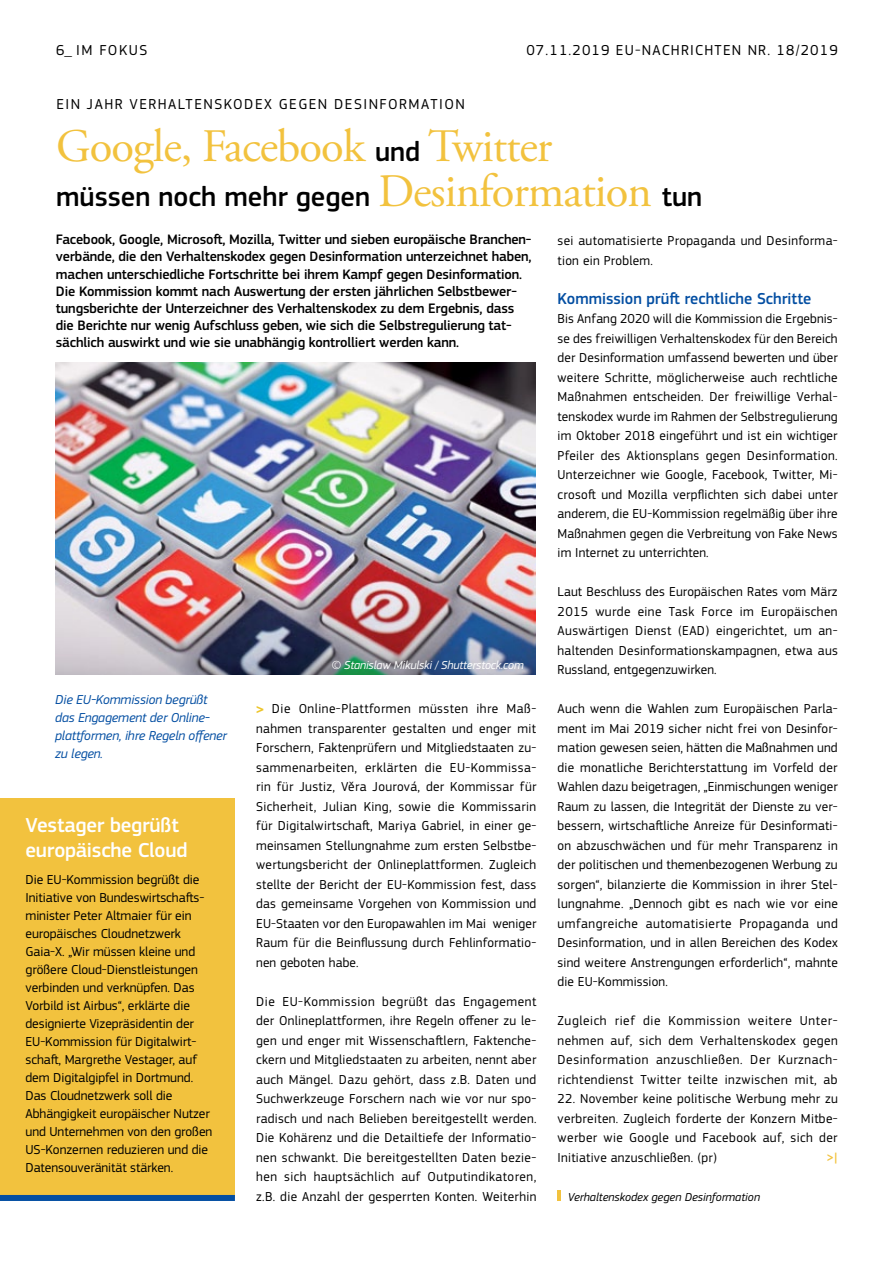
<style>
.page{position:relative;width:893px;height:1263px;background:#fff}
.page>*{position:absolute;margin:0;border:0;box-sizing:border-box;transform-origin:0 0}
.t1{font:46.5px "Adobe Garamond Pro";letter-spacing:-.02em;color:#f2c23e}
.t2{font:500 28.5px "EC Square Sans Pro";color:#000}
.t3{font:500 21px/25.5px "EC Square Sans Pro";letter-spacing:-.01em;color:#fff}
.t4{font:500 16.5px "EC Square Sans Pro";color:#034ea2}
.t5{font:15px "EC Square Sans Pro";letter-spacing:.08em;color:#000}
.t6{font:500 14.25px/17.1px "EC Square Sans Pro";letter-spacing:-.01em;color:#000}
.t7{font:13.5px/19.5px "EC Square Sans Pro";letter-spacing:-.005em;color:#000;text-align:justify}
.t8{font:italic 13.5px/18px "EC Square Sans Pro";letter-spacing:-.01em;color:#034ea2}
.t9{font:13.5px/19.5px "EC Square Sans Pro";letter-spacing:.025em;color:#000}
.t10{font:500 13.5px "EC Square Sans Pro";color:#f2c23e}
.t11{font:italic 12px "EC Square Sans Pro";letter-spacing:-.01em;color:#fff}
.t12{font:italic 12px "EC Square Sans Pro";color:#000}
.s1{font-family:"EC Square Sans Pro";font-weight:500;font-size:28.5px;color:#000}
.s2{font-family:"Adobe Garamond Pro";font-weight:400;font-size:46.5px;color:#f2c23e}
.s3{font-family:"Helvetica Neue LT";font-weight:700;font-stretch:condensed;color:#edc52a}
</style>
<div class="page">
<img style="left:55px;top:362px;width:481px;height:312px">
<div style="left:0;top:799px;width:235px;height:399px;background:#f2c23e"></div>
<div style="left:0;top:1195px;width:235px;height:6px;background:#034ea2"></div>
<svg style="left:558px;top:1191px;width:3px;height:10px"></svg>
<p class="t5" style="left:56px;top:41px;width:63px">6_ im fokus</p>
<p class="t5" style="left:526px;top:42px;width:313px">07.11.2019 EU-NACHRICHTEN NR. 18/2019</p>
<p class="t5" style="left:56px;top:95px;width:9px">ein</p>
<p class="t5" style="left:87px;top:95px;width:10px">jahr</p>
<p class="t5" style="left:129px;top:95px;width:11px">verha</p>
<p class="t5" style="left:178px;top:95px;width:27px">ltenskode</p>
<p class="t5" style="left:264px;top:95px;width:25px">x gegen</p>
<p class="t5" style="left:334px;top:95px;width:20px">Desin</p>
<p class="t5" style="left:380px;top:95px;width:20px">forma</p>
<p class="t5" style="left:430px;top:95px;width:18px">tion</p>
<h1 class="t1" style="left:56px;top:118px;width:498px">Google, Facebook <span class="s1">und</span> Twitter</h1>
<h2 class="t2" style="left:56px;top:180px;width:647px">müssen noch mehr gegen <span class="s2">Desinformation</span> tun</h2>
<p class="t6" style="left:56px;top:231px;width:477px">Facebook, Google, Microsoft, Mozilla, Twitter und sieben europäische Branchen&shy;verbände, die den Verhaltenskodex gegen Desinformation unterzeichnet haben, machen unterschiedliche Fortschritte bei ihrem Kampf gegen Desinformation.<br>Die Kommission kommt nach Auswertung der ersten jährlichen Selbstbewer&shy;tungsberichte der Unterzeichner des Verhaltenskodex zu dem Ergebnis, dass die Berichte nur wenig Aufschluss geben, wie sich die Selbstregulierung tat&shy;sächlich auswirkt und wie sie unabhängig kontrolliert werden kann.</p>
<p class="t8" style="left:55px;top:690px;width:173px">Die EU-Kommission begrüßt das Engagement der Online&shy;plattformen, ihre Regeln offener zu legen.</p>
<h3 class="t3" style="left:26px;top:812px;width:163px">Vestager begrüßt europäische Cloud</h3>
<p class="t7" style="left:26px;top:870px;width:188px;line-height:18px;text-align:left">Die EU-Kommission begrüßt die<br>Initiative von Bundeswirtschafts&shy;minister Peter Altmaier für ein europäisches Cloudnetzwerk<br>Gaia-X. „Wir müssen kleine und größere Cloud-Dienstleistungen verbinden und verknüpfen. Das<br>Vorbild ist Airbus“, erklärte die designierte Vizepräsidentin der<br>EU-Kommission für Digitalwirt&shy;schaft, Margrethe Vestager, auf dem Digitalgipfel in Dortmund.<br>Das Cloudnetzwerk soll die<br>Abhängigkeit europäischer Nutzer und Unternehmen von den großen<br>US-Konzernen reduzieren und die<br>Datensouveränität stärken.</p>
<p class="t11" style="left:332px;top:657px;width:194px">© Stanislaw Mikulski / Shutterstock.com</p>
<p class="t7" style="left:256px;top:699px;width:282px"><span class="s3">&gt;</span> Die Online-Plattformen müssten ihre Maß&shy;nahmen transparenter gestalten und enger mit Forschern, Faktenprüfern und Mitgliedstaaten zu&shy;sammenarbeiten, erklärten die EU-Kommissa&shy;rin für Justiz, Věra Jourová, der Kommissar für Sicherheit, Julian King, sowie die Kommissarin für Digitalwirtschaft, Mariya Gabriel, in einer ge&shy;meinsamen Stellungnahme zum ersten Selbstbe&shy;wertungsbericht der Onlineplattformen. Zugleich stellte der Bericht der EU-Kommission fest, dass das gemeinsame Vorgehen von Kommission und EU-Staaten vor den Europawahlen im Mai weniger Raum für die Beinflussung durch Fehlinformatio&shy;nen geboten habe.</p>
<p class="t7" style="left:256px;top:992px;width:282px">Die EU-Kommission begrüßt das Engagement der Onlineplattformen, ihre Regeln offener zu le&shy;gen und enger mit Wissenschaftlern, Faktenche&shy;ckern und Mitgliedstaaten zu arbeiten, nennt aber auch Mängel. Dazu gehört, dass z.B. Daten und Suchwerkzeuge Forschern nach wie vor nur spo&shy;radisch und nach Belieben bereitgestellt werden.<br>Die Kohärenz und die Detailtiefe der Informatio&shy;nen schwankt. Die bereitgestellten Daten bezie&shy;hen sich hauptsächlich auf Outputindikatoren, z.B. die Anzahl der gesperrten Konten. Weiterhin</p>
<p class="t9" style="left:558px;top:231px;width:282px">sei automatisierte Propaganda und Desinforma&shy;tion ein Problem.</p>
<p class="t4" style="left:558px;top:289px;width:255px">Kommission prüft rechtliche Schritte</p>
<p class="t7" style="left:558px;top:309px;width:282px">Bis Anfang 2020 will die Kommission die Ergebnis&shy;se des freiwilligen Verhaltenskodex für den Bereich der Desinformation umfassend bewerten und über weitere Schritte, möglicherweise auch rechtliche Maßnahmen entscheiden. Der freiwillige Verhal&shy;tenskodex wurde im Rahmen der Selbstregulierung im Oktober 2018 eingeführt und ist ein wichtiger Pfeiler des Aktionsplans gegen Desinformation.<br>Unterzeichner wie Google, Facebook, Twitter, Mi&shy;crosoft und Mozilla verpflichten sich dabei unter anderem, die EU-Kommission regelmäßig über ihre Maßnahmen gegen die Verbreitung von Fake News im Internet zu unterrichten.</p>
<p class="t7" style="left:558px;top:582px;width:282px">Laut Beschluss des Europäischen Rates vom März 2015 wurde eine Task Force im Europäischen Auswärtigen Dienst (EAD) eingerichtet, um an&shy;haltenden Desinformationskampagnen, etwa aus Russland, entgegenzuwirken.</p>
<p class="t7" style="left:558px;top:699px;width:282px">Auch wenn die Wahlen zum Europäischen Parla&shy;ment im Mai 2019 sicher nicht frei von Desinfor&shy;mation gewesen seien, hätten die Maßnahmen und die monatliche Berichterstattung im Vorfeld der Wahlen dazu beigetragen, „Einmischungen weniger Raum zu lassen, die Integrität der Dienste zu ver&shy;bessern, wirtschaftliche Anreize für Desinformati&shy;on abzuschwächen und für mehr Transparenz in der politischen und themenbezogenen Werbung zu sorgen“, bilanzierte die Kommission in ihrer Stel&shy;lungnahme. „Dennoch gibt es nach wie vor eine umfangreiche automatisierte Propaganda und Desinformation, und in allen Bereichen des Kodex sind weitere Anstrengungen erforderlich“, mahnte die EU-Kommission.</p>
<p class="t7" style="left:558px;top:1011px;width:282px">Zugleich rief die Kommission weitere Unter&shy;nehmen auf, sich dem Verhaltenskodex gegen Desinformation anzuschließen. Der Kurznach&shy;richtendienst Twitter teilte inzwischen mit, ab</p>
<p class="t7" style="left:558px;top:1089px;width:282px">22. November keine politische Werbung mehr zu verbreiten. Zugleich forderte der Konzern Mitbe&shy;werber wie Google und Facebook auf, sich der Initiative anzuschließen. (pr)</p>
<p class="t10" style="left:826px;top:1149px;width:13px">&gt;|</p>
<p class="t12" style="left:568px;top:1190px;width:194px">Verhaltenskodex gegen Desinformation</p>
</div>
